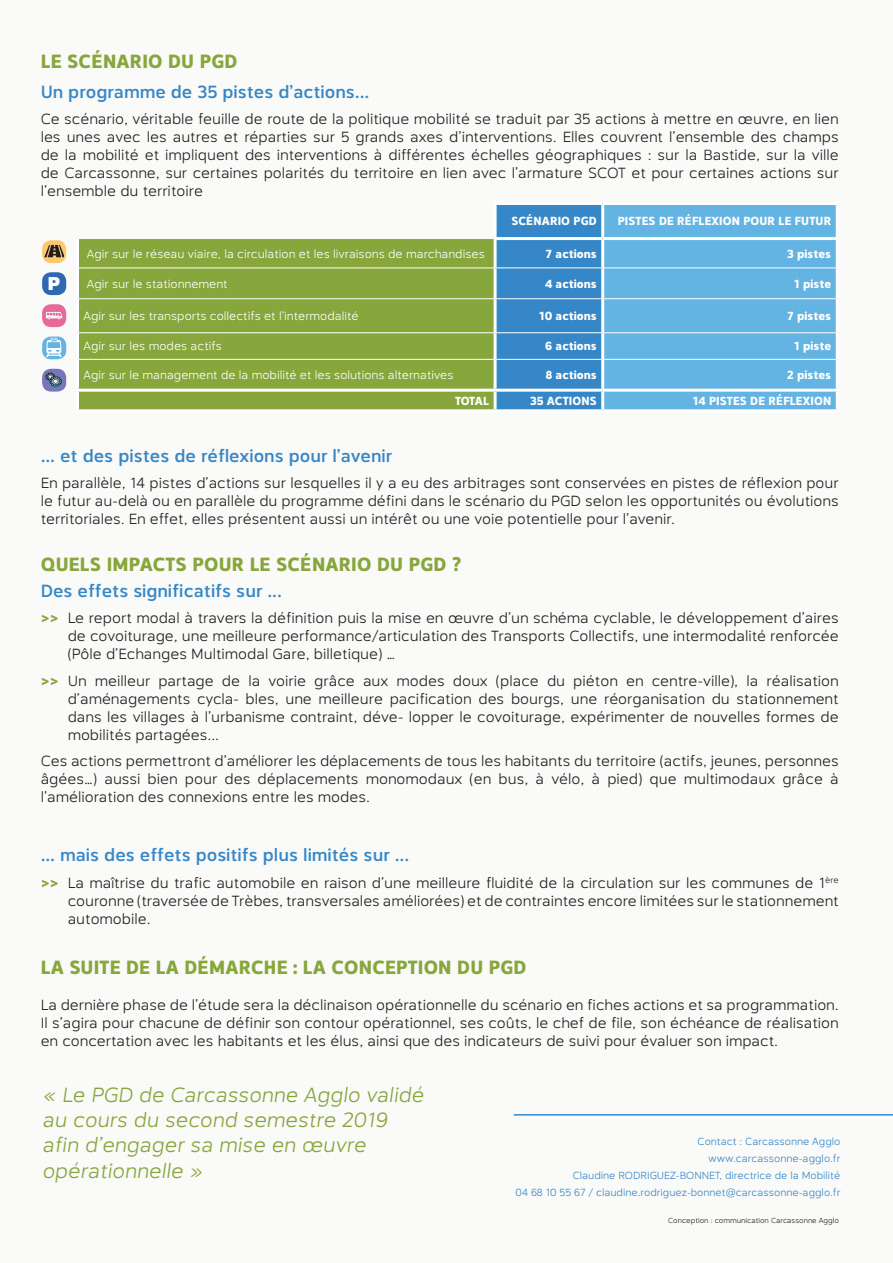
<style>
.page{position:relative;width:893px;height:1263px;background:#fafaf9}
.page>*{position:absolute;margin:0;border:0;box-sizing:border-box;transform-origin:0 0}
.t1{font:italic 300 21px/25.2px "Catesque";color:#87a63c}
.t2{font:900 19.5px "Catesque";letter-spacing:.01em;color:#87a63c}
.t3{font:500 18px "Catesque";color:#3687c7}
.t4{font:900 18px "Arial";color:#fff}
.t5{font:300 15px/18px "Catesque";color:#231f20;text-align:justify}
.t6{font:300 12px "Catesque";color:#fff}
.t7{font:900 12px "Catesque";color:#fff}
.t8{font:300 10.5px/16.8px "Catesque";color:#3687c7;text-align:right}
.t9{font:300 7.5px "Catesque";color:#231f20}
.s1{font-weight:900;color:#87a63c}
</style>
<div class="page">
<div style="left:495px;top:203px;width:108px;height:36px;background:#3687c7"></div>
<div style="left:603px;top:203px;width:234px;height:36px;background:#63b3e3"></div>
<div style="left:78px;top:239px;width:417px;height:29px;background:#87a63c"></div>
<svg style="left:497px;top:240px;width:339px;height:169px;background:#56a6da"></svg>
<div style="left:79px;top:268px;width:415px;height:141px;background:#87a63c"></div>
<hr style="left:495px;top:267px;width:108px;height:1px;background:#fff">
<hr style="left:495px;top:298px;width:108px;height:1px;background:#fff">
<hr style="left:495px;top:332px;width:108px;height:1px;background:#fff">
<hr style="left:495px;top:359px;width:108px;height:1px;background:#fff">
<hr style="left:601px;top:240px;width:3px;height:27px;background:#fff">
<hr style="left:836px;top:240px;width:3px;height:28px;background:#fff">
<hr style="left:601px;top:268px;width:3px;height:30px;background:#fff">
<hr style="left:836px;top:268px;width:3px;height:31px;background:#fff">
<hr style="left:601px;top:299px;width:3px;height:33px;background:#fff">
<hr style="left:836px;top:299px;width:3px;height:34px;background:#fff">
<hr style="left:601px;top:333px;width:3px;height:26px;background:#fff">
<hr style="left:836px;top:333px;width:3px;height:26px;background:#fff">
<hr style="left:601px;top:360px;width:3px;height:29px;background:#fff">
<hr style="left:836px;top:359px;width:3px;height:30px;background:#fff">
<hr style="left:603px;top:267px;width:233px;height:1px;background:#fff">
<hr style="left:603px;top:298px;width:233px;height:1px;background:#fff">
<hr style="left:603px;top:332px;width:233px;height:1px;background:#fff">
<hr style="left:603px;top:359px;width:233px;height:1px;background:#fff">
<hr style="left:494px;top:202px;width:109px;height:3px;background:#fff">
<hr style="left:603px;top:202px;width:236px;height:3px;background:#fff">
<hr style="left:601px;top:205px;width:3px;height:32px;background:#fff">
<hr style="left:836px;top:205px;width:3px;height:32px;background:#fff">
<hr style="left:494px;top:237px;width:109px;height:3px;background:#fff">
<hr style="left:603px;top:237px;width:236px;height:3px;background:#fff">
<hr style="left:76px;top:239px;width:3px;height:29px;background:#fff">
<hr style="left:494px;top:240px;width:3px;height:27px;background:#fff">
<hr style="left:76px;top:268px;width:3px;height:31px;background:#fff">
<hr style="left:494px;top:268px;width:3px;height:30px;background:#fff">
<hr style="left:76px;top:299px;width:3px;height:34px;background:#fff">
<hr style="left:494px;top:299px;width:3px;height:33px;background:#fff">
<hr style="left:76px;top:333px;width:3px;height:26px;background:#fff">
<hr style="left:494px;top:333px;width:3px;height:26px;background:#fff">
<hr style="left:76px;top:359px;width:3px;height:30px;background:#fff">
<hr style="left:494px;top:360px;width:3px;height:29px;background:#fff">
<hr style="left:79px;top:267px;width:416px;height:1px;background:#fff">
<hr style="left:79px;top:298px;width:416px;height:1px;background:#fff">
<hr style="left:79px;top:332px;width:416px;height:1px;background:#fff">
<hr style="left:79px;top:359px;width:416px;height:1px;background:#fff">
<hr style="left:76px;top:389px;width:419px;height:3px;background:#fff">
<hr style="left:76px;top:392px;width:3px;height:17px;background:#fff">
<hr style="left:495px;top:389px;width:108px;height:3px;background:#fff">
<hr style="left:494px;top:392px;width:3px;height:17px;background:#fff">
<hr style="left:603px;top:389px;width:236px;height:3px;background:#fff">
<hr style="left:601px;top:392px;width:3px;height:17px;background:#fff">
<hr style="left:836px;top:392px;width:3px;height:17px;background:#fff">
<hr style="left:76px;top:409px;width:419px;height:3px;background:#fff">
<hr style="left:495px;top:409px;width:108px;height:3px;background:#fff">
<hr style="left:603px;top:409px;width:236px;height:3px;background:#fff">
<hr style="left:494px;top:205px;width:3px;height:32px;background:#fff">
<hr style="left:76px;top:238px;width:418px;height:1px;background:#fff">
<hr style="left:514px;top:1114px;width:379px;height:1px;background:#3687c7">
<div style="left:42px;top:240px;width:24px;height:23px;background:#fec86b;border-radius:9px"></div>
<img style="left:44px;top:243px;width:20px;height:15px">
<div style="left:42px;top:304px;width:24px;height:23px;background:#e6699a;border-radius:9px"></div>
<svg style="left:46px;top:312px;width:16px;height:7px"></svg>
<div style="left:42px;top:336px;width:24px;height:23px;background:#63b3e3;border-radius:9px"></div>
<svg style="left:46px;top:338px;width:16px;height:19px"></svg>
<div style="left:42px;top:369px;width:24px;height:23px;background:#7677b8;border-radius:9px"></div>
<svg style="left:45px;top:373px;width:17px;height:14px"></svg>
<div style="left:42px;top:272px;width:24px;height:23px;background:#2e67b2;border-radius:9px"></div>
<h2 class="t2" style="left:41px;top:50px;width:198px">LE SCÉNARIO DU PGD</h2>
<p class="t3" style="left:41px;top:81px;width:330px">Un programme de 35 pistes d’actions...</p>
<p class="t5" style="left:41px;top:110px;width:800px">Ce scénario, véritable feuille de route de la politique mobilité se traduit par 35 actions à mettre en œuvre, en lien les unes avec les autres et réparties sur 5 grands axes d’interventions. Elles couvrent l’ensemble des champs de la mobilité et impliquent des interventions à différentes échelles géographiques : sur la Bastide, sur la ville de Carcassonne, sur certaines polarités du territoire en lien avec l’armature SCOT et pour certaines actions sur l’ensemble du territoire</p>
<p class="t7" style="left:511px;top:214px;width:87px">SCÉNARIO PGD</p>
<p class="t7" style="left:618px;top:214px;width:215px">PISTES DE RÉFLEXION POUR LE FUTUR</p>
<p class="t6" style="left:87px;top:247px;width:399px">Agir sur le réseau viaire, la circulation et les livraisons de marchandises</p>
<p class="t7" style="left:546px;top:247px;width:53px">7 actions</p>
<p class="t7" style="left:787px;top:247px;width:46px">3 pistes</p>
<p class="t6" style="left:87px;top:277px;width:142px">Agir sur le stationnement</p>
<p class="t7" style="left:545px;top:277px;width:53px">4 actions</p>
<p class="t7" style="left:794px;top:277px;width:39px">1 piste</p>
<p class="t6" style="left:84px;top:309px;width:277px">Agir sur les transports collectifs et l’intermodalité</p>
<p class="t7" style="left:539px;top:309px;width:59px">10 actions</p>
<p class="t7" style="left:787px;top:309px;width:46px">7 pistes</p>
<p class="t6" style="left:84px;top:339px;width:140px">Agir sur les modes actifs</p>
<p class="t7" style="left:545px;top:339px;width:53px">6 actions</p>
<p class="t7" style="left:794px;top:339px;width:39px">1 piste</p>
<p class="t6" style="left:84px;top:368px;width:372px">Agir sur le management de la mobilité et les solutions alternatives</p>
<p class="t7" style="left:546px;top:368px;width:52px">8 actions</p>
<p class="t7" style="left:787px;top:368px;width:46px">2 pistes</p>
<p class="t7" style="left:455px;top:394px;width:35px">TOTAL</p>
<p class="t7" style="left:530px;top:394px;width:68px">35 ACTIONS</p>
<p class="t7" style="left:693px;top:394px;width:140px">14 PISTES DE RÉFLEXION</p>
<p class="t4" style="left:48px;top:271px;width:14px">P</p>
<p class="t3" style="left:41px;top:445px;width:353px">... et des pistes de réflexions pour l’avenir</p>
<p class="t5" style="left:41px;top:474px;width:800px">En parallèle, 14 pistes d’actions sur lesquelles il y a eu des arbitrages sont conservées en pistes de réflexion pour le futur au-delà ou en parallèle du programme défini dans le scénario du PGD selon les opportunités ou évolutions territoriales. En effet, elles présentent aussi un intérêt ou une voie potentielle pour l’avenir.</p>
<h2 class="t2" style="left:41px;top:553px;width:422px">QUELS IMPACTS POUR LE SCÉNARIO DU PGD ?</h2>
<p class="t3" style="left:41px;top:580px;width:243px">Des effets significatifs sur ...</p>
<p class="t5" style="left:68px;top:609px;width:773px;text-indent:-27px"><span class="s1">&gt;&gt;</span> Le report modal à travers la définition puis la mise en œuvre d’un schéma cyclable, le développement d’aires de covoiturage, une meilleure performance/articulation des Transports Collectifs, une intermodalité renforcée (Pôle d’Echanges Multimodal Gare, billetique) …</p>
<p class="t5" style="left:68px;top:672px;width:773px;text-indent:-27px"><span class="s1">&gt;&gt;</span> Un meilleur partage de la voirie grâce aux modes doux (place du piéton en centre-ville), la réalisation d’aménagements cycla- bles, une meilleure pacification des bourgs, une réorganisation du stationnement dans les villages à l’urbanisme contraint, déve- lopper le covoiturage, expérimenter de nouvelles formes de mobilités partagées...</p>
<p class="t5" style="left:41px;top:752px;width:800px">Ces actions permettront d’améliorer les déplacements de tous les habitants du territoire (actifs, jeunes, personnes âgées…) aussi bien pour des déplacements monomodaux (en bus, à vélo, à pied) que multimodaux grâce à l’amélioration des connexions entre les modes.</p>
<p class="t3" style="left:41px;top:845px;width:370px">... mais des effets positifs plus limités sur ...</p>
<p class="t5" style="left:68px;top:873px;width:773px;text-indent:-27px"><span class="s1">&gt;&gt;</span> La maîtrise du trafic automobile en raison d’une meilleure fluidité de la circulation sur les communes de 1<sup>ère </sup>couronne (traversée de Trèbes, transversales améliorées) et de contraintes encore limitées sur le stationnement automobile.</p>
<h2 class="t2" style="left:41px;top:956px;width:487px">LA SUITE DE LA DÉMARCHE : LA CONCEPTION DU PGD</h2>
<p class="t5" style="left:41px;top:995px;width:800px">La dernière phase de l’étude sera la déclinaison opérationnelle du scénario en fiches actions et sa programmation.<br>Il s’agira pour chacune de définir son contour opérationnel, ses coûts, le chef de file, son échéance de réalisation en concertation avec les habitants et les élus, ainsi que des indicateurs de suivi pour évaluer son impact.</p>
<h1 class="t1" style="left:42px;top:1082px;width:383px">« Le PGD de Carcassonne Agglo validé au cours du second semestre 2019 afin d’engager sa mise en œuvre opérationnelle »</h1>
<p class="t8" style="left:516px;top:1133px;width:326px">Contact : Carcassonne Agglo<br>www.carcassonne-agglo.fr<br>Claudine RODRIGUEZ-BONNET, directrice de la Mobilité<br>04 68 10 55 67 / claudine.rodriguez-bonnet@carcassonne-agglo.fr</p>
<p class="t9" style="left:668px;top:1216px;width:172px">Conception : communication Carcassonne Agglo</p>
</div>
